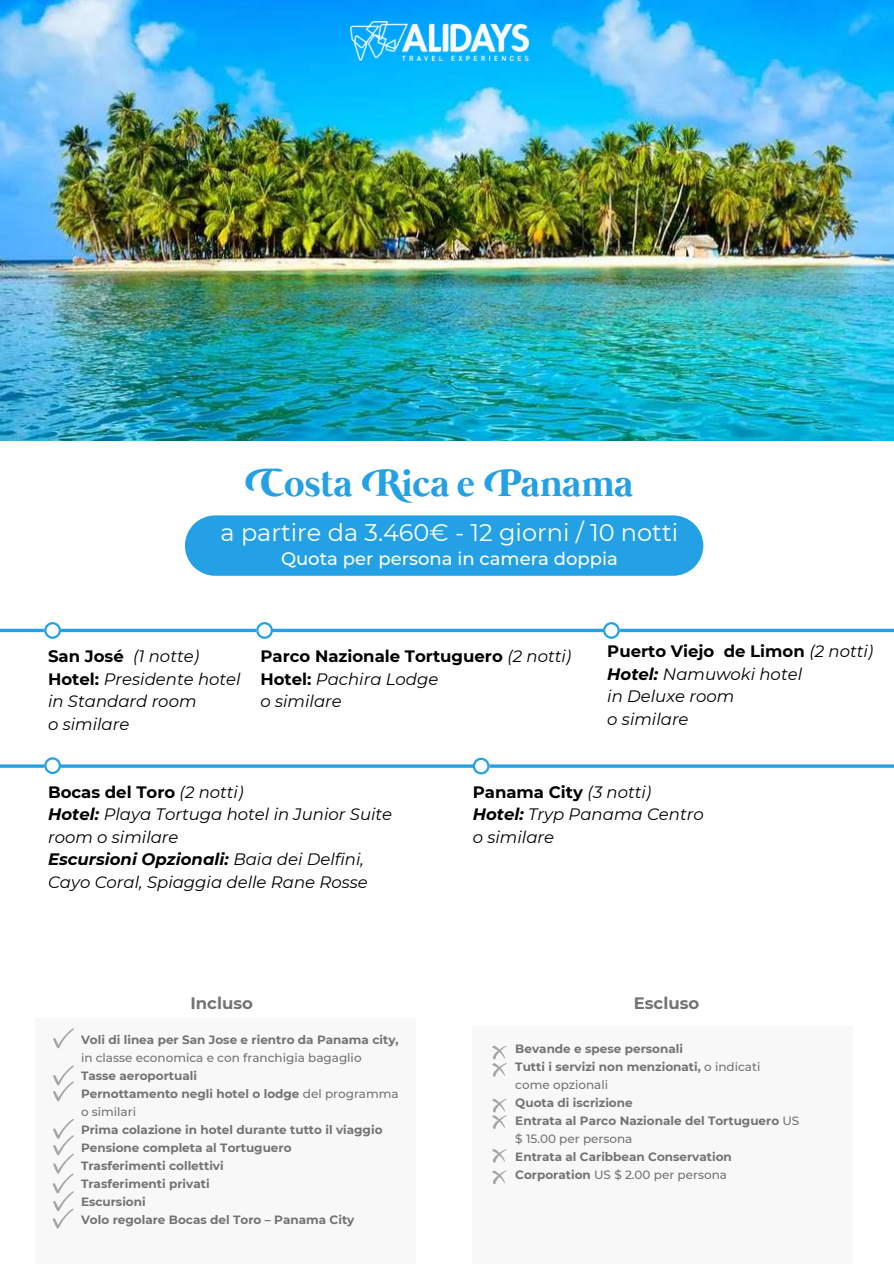
<style>
.page{position:relative;width:894px;height:1264px;background:#fff}
.page>*{position:absolute;margin:0;border:0;box-sizing:border-box;transform-origin:0 0}
.t1{font:700 39px "Mermaid Swash Caps";color:#24a1e4}
.t2{font:24px "Montserrat";color:#fff}
.t3{font:500 18px "Montserrat";color:#fff}
.t4{font:italic 16.5px/22.5px "Montserrat";color:#000}
.t5{font:700 16.5px/22.5px "Montserrat";color:#000}
.t6{font:700 16.5px "Montserrat";color:#737373}
.t7{font:700 12px/18px "Montserrat";color:#737373}
.t8{font:500 12px "Montserrat";color:#737373}
.s1{font-weight:700;font-style:normal}
.s2{font-weight:700}
.s3{font-weight:400;font-style:italic}
.s4{font-weight:500}
</style>
<div class="page">
<img style="left:0;top:0;width:893px;height:440px">
<svg style="left:0;top:628px;width:893px;height:4px;background:#4eb3e9"></svg>
<div style="left:185px;top:515px;width:518px;height:61px;background:#24a1e4"></div>
<div style="left:35px;top:1017px;width:380px;height:246px;background:#f8f8f8"></div>
<svg style="left:53px;top:1028px;width:20px;height:20px"></svg>
<div style="left:472px;top:1025px;width:380px;height:238px;background:#f8f8f8"></div>
<hr style="left:0;top:764px;width:893px;height:3px;background:#24a1e4">
<svg style="left:44px;top:622px;width:17px;height:17px"></svg>
<svg style="left:256px;top:622px;width:17px;height:17px"></svg>
<svg style="left:603px;top:622px;width:16px;height:17px"></svg>
<svg style="left:44px;top:757px;width:17px;height:17px"></svg>
<svg style="left:492px;top:1045px;width:14px;height:31px"></svg>
<svg style="left:53px;top:1065px;width:20px;height:36px"></svg>
<svg style="left:472px;top:757px;width:17px;height:17px"></svg>
<img style="left:351px;top:21px;width:177px;height:40px">
<svg style="left:492px;top:1099px;width:14px;height:29px"></svg>
<svg style="left:492px;top:1149px;width:14px;height:13px"></svg>
<svg style="left:492px;top:1170px;width:14px;height:13px"></svg>
<svg style="left:53px;top:1119px;width:20px;height:109px"></svg>
<h1 class="t1" style="left:260px;top:466px;width:374px">Costa Rica e Panama</h1>
<h2 class="t2" style="left:220px;top:518px;width:459px">a partire da 3.460€ - 12 giorni / 10 notti</h2>
<h3 class="t3" style="left:281px;top:547px;width:338px">Quota per persona in camera doppia</h3>
<h3 class="t4" style="left:48px;top:645px;width:194px"><span class="s1">San José</span> (1 notte)<br><span class="s1">Hotel:</span> Presidente hotel in Standard room<br>o similare</h3>
<h3 class="t4" style="left:607px;top:640px;width:267px"><span class="s1">Puerto Viejo de Limon</span> (2 notti)<br><span class="s2">Hotel:</span> Namuwoki hotel<br>in Deluxe room<br>o similare</h3>
<h3 class="t5" style="left:260px;top:645px;width:312px">Parco Nazionale Tortuguero <span class="s3">(2 notti)<br></span>Hotel: <span class="s3">Pachira Lodge<br>o similare</span></h3>
<h3 class="t4" style="left:48px;top:780px;width:345px"><span class="s1">Bocas del Toro</span> (2 notti)<br><span class="s2">Hotel:</span> Playa Tortuga hotel in Junior Suite room o similare<br><span class="s2">Escursioni Opzionali:</span> Baia dei Delfini,<br>Cayo Coral, Spiaggia delle Rane Rosse</h3>
<h3 class="t4" style="left:472px;top:780px;width:232px"><span class="s1">Panama City</span> (3 notti)<br><span class="s2">Hotel:</span> Tryp Panama Centro o similare</h3>
<h3 class="t6" style="left:190px;top:992px;width:64px">Incluso</h3>
<h3 class="t6" style="left:633px;top:992px;width:67px">Escluso</h3>
<p class="t7" style="left:81px;top:1030px;width:319px">Voli di linea per San Jose e rientro da Panama city,</p>
<p class="t8" style="left:81px;top:1050px;width:282px">in classe economica e con franchigia bagaglio</p>
<p class="t7" style="left:81px;top:1066px;width:319px">Tasse aeroportuali<br>Pernottamento negli hotel o lodge <span class="s4">del programma o similari</span></p>
<p class="t7" style="left:81px;top:1120px;width:303px">Prima colazione in hotel durante tutto il viaggio<br>Pensione completa al Tortuguero<br>Trasferimenti collettivi<br>Trasferimenti privati<br>Escursioni<br>Volo regolare Bocas del Toro – Panama City</p>
<p class="t7" style="left:515px;top:1039px;width:246px">Bevande e spese personali<br>Tutti i servizi non menzionati, <span class="s4">o indicati come opzionali</span></p>
<p class="t7" style="left:515px;top:1093px;width:285px">Quota di iscrizione<br>Entrata al Parco Nazionale del Tortuguero <span class="s4">US $ 15.00 per persona</span></p>
<p class="t7" style="left:515px;top:1147px;width:218px">Entrata al Caribbean Conservation<br>Corporation <span class="s4">US $ 2.00 per persona</span></p>
</div>
